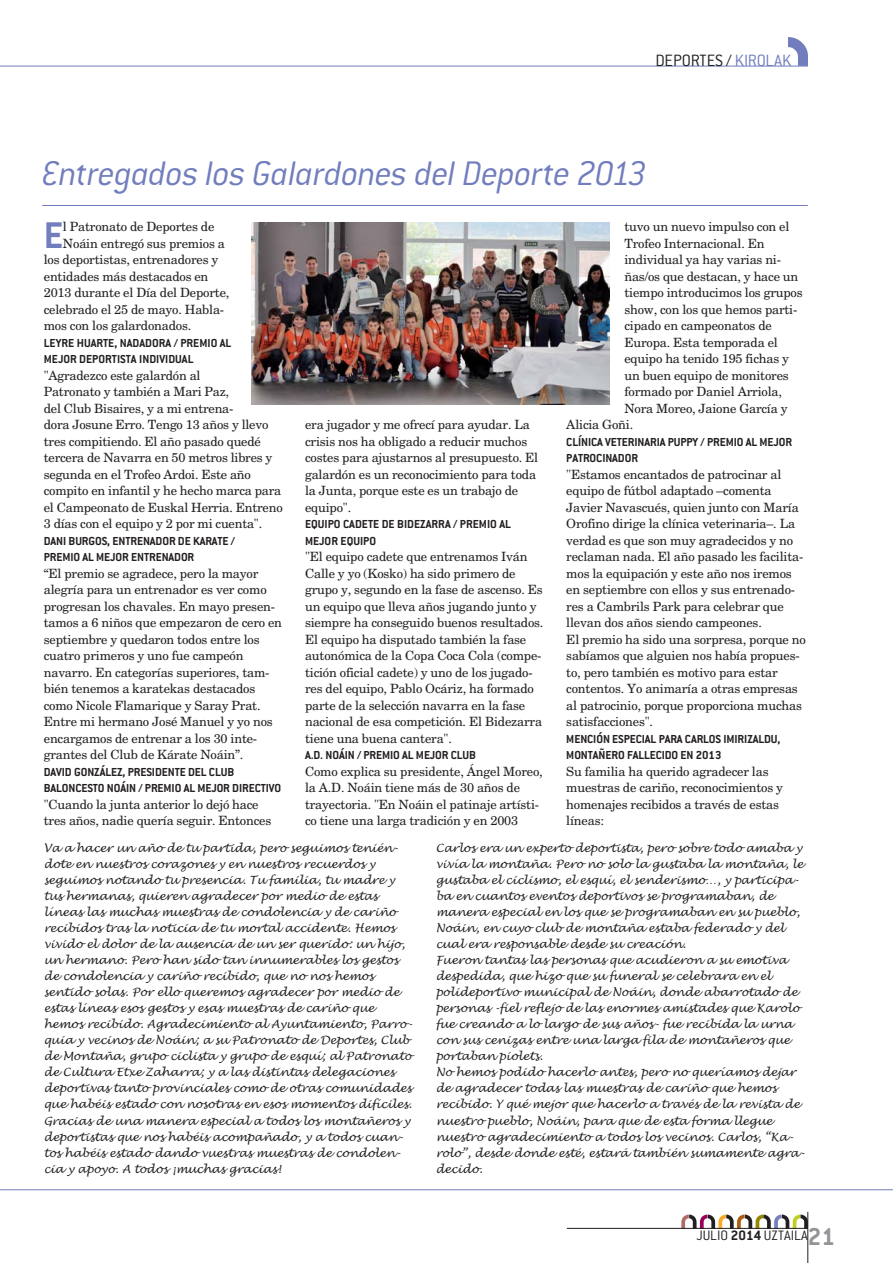
<style>
.page{position:relative;width:893px;height:1263px;background:#fff}
.page>*{position:absolute;margin:0;border:0;box-sizing:border-box;transform-origin:0 0}
.t1{font:700 40.8px "Conduit ITC";color:#717dbd}
.t2{font:italic 300 37.5px "Conduit ITC";letter-spacing:-.02em;color:#717dbd}
.t3{font:300 18px "Conduit ITC";letter-spacing:-.01em;color:#231f20}
.t4{font:300 15px "Conduit ITC";color:#231f20}
.t5{font:12.75px/16.5px "New Century Schlbk";letter-spacing:-.015em;color:#231f20}
.t6{font:700 12.75px/16.5px "Conduit ITC";letter-spacing:-.01em;color:#231f20}
.t7{font:italic 11.25px/16px "Lucida Handwriting";color:#231f20}
.s1{color:#717dbd}
.s2{font-weight:700}
.s3{font-weight:700;font-size:26.85px;color:#939598}
</style>
<div class="page">
<hr style="left:0;top:66px;width:808px;height:1px;background:#717dbd">
<hr style="left:807px;top:1212px;width:1px;height:51px;background:#231f20">
<svg style="left:681px;top:1215px;width:127px;height:13px"></svg>
<hr style="left:567px;top:1228px;width:241px;height:1px;background:#231f20">
<img style="left:788px;top:37px;width:20px;height:29px">
<hr style="left:0;top:1189px;width:892px;height:1px;background:#717dbd">
<hr style="left:42px;top:205px;width:766px;height:1px;background:#717dbd">
<img style="left:252px;top:223px;width:357px;height:182px">
<h3 class="t3" style="left:656px;top:54px;width:137px">DEPORTES / <span class="s1">KIROLAK</span></h3>
<h2 class="t2" style="left:42px;top:160px;width:606px">Entregados los Galardones del Deporte 2013</h2>
<h1 class="t1" style="left:44px;top:222px;width:21px">E</h1>
<p class="t5" style="left:63px;top:219px;width:153px">l Patronato de Deportes de</p>
<p class="t5" style="left:63px;top:236px;width:163px">Noáin entregó sus premios a</p>
<p class="t5" style="left:44px;top:252px;width:176px">los deportistas, entrenadores y</p>
<p class="t5" style="left:44px;top:269px;width:166px">entidades más destacados en</p>
<p class="t5" style="left:44px;top:285px;width:187px">2013 durante el Día del Deporte,</p>
<p class="t5" style="left:44px;top:302px;width:182px">celebrado el 25 de mayo. Habla-</p>
<p class="t5" style="left:44px;top:318px;width:149px">mos con los galardonados.</p>
<p class="t6" style="left:44px;top:336px;width:189px">LEYRE HUARTE, NADADORA / PREMIO AL<br>MEJOR DEPORTISTA INDIVIDUAL</p>
<p class="t5" style="left:44px;top:368px;width:240px">"Agradezco este galardón al<br>Patronato y también a Mari Paz,<br>del Club Bisaires, y a mi entrena-<br>dora Josune Erro. Tengo 13 años y llevo tres compitiendo. El año pasado quedé tercera de Navarra en 50 metros libres y segunda en el Trofeo Ardoi. Este año compito en infantil y he hecho marca para el Campeonato de Euskal Herria. Entreno 3 días con el equipo y 2 por mi cuenta".</p>
<p class="t6" style="left:44px;top:534px;width:193px">DANI BURGOS, ENTRENADOR DE KARATE /<br>PREMIO AL MEJOR ENTRENADOR</p>
<p class="t5" style="left:44px;top:566px;width:240px">“El premio se agradece, pero la mayor alegría para un entrenador es ver como progresan los chavales. En mayo presen&shy;tamos a 6 niños que empezaron de cero en septiembre y quedaron todos entre los cuatro primeros y uno fue campeón navarro. En categorías superiores, tam&shy;bién tenemos a karatekas destacados como Nicole Flamarique y Saray Prat.<br>Entre mi hermano José Manuel y yo nos encargamos de entrenar a los 30 inte&shy;grantes del Club de Kárate Noáin”.</p>
<p class="t6" style="left:44px;top:765px;width:239px">DAVID GONZÁLEZ, PRESIDENTE DEL CLUB<br>BALONCESTO NOÁIN / PREMIO AL MEJOR DIRECTIVO</p>
<p class="t5" style="left:44px;top:797px;width:229px">"Cuando la junta anterior lo dejó hace tres años, nadie quería seguir. Entonces</p>
<p class="t5" style="left:305px;top:417px;width:235px">era jugador y me ofrecí para ayudar. La crisis nos ha obligado a reducir muchos costes para ajustarnos al presupuesto. El galardón es un reconocimiento para toda la Junta, porque este es un trabajo de equipo".</p>
<p class="t6" style="left:305px;top:517px;width:207px">EQUIPO CADETE DE BIDEZARRA / PREMIO AL<br>MEJOR EQUIPO</p>
<p class="t5" style="left:305px;top:549px;width:240px">"El equipo cadete que entrenamos Iván Calle y yo (Kosko) ha sido primero de grupo y, segundo en la fase de ascenso. Es un equipo que lleva años jugando junto y siempre ha conseguido buenos resultados.<br>El equipo ha disputado también la fase autonómica de la Copa Coca Cola (compe&shy;tición oficial cadete) y uno de los jugado&shy;res del equipo, Pablo Ocáriz, ha formado parte de la selección navarra en la fase nacional de esa competición. El Bidezarra tiene una buena cantera".</p>
<p class="t6" style="left:305px;top:748px;width:172px">A.D. NOÁIN / PREMIO AL MEJOR CLUB</p>
<p class="t5" style="left:305px;top:764px;width:239px">Como explica su presidente, Ángel Moreo, la A.D. Noáin tiene más de 30 años de trayectoria. "En Noáin el patinaje artísti&shy;co tiene una larga tradición y en 2003</p>
<p class="t5" style="left:624px;top:219px;width:167px">tuvo un nuevo impulso con el</p>
<p class="t5" style="left:624px;top:236px;width:142px">Trofeo Internacional. En</p>
<p class="t5" style="left:624px;top:252px;width:158px">individual ya hay varias ni-</p>
<p class="t5" style="left:624px;top:269px;width:175px">ñas/os que destacan, y hace un</p>
<p class="t5" style="left:624px;top:285px;width:180px">tiempo introducimos los grupos</p>
<p class="t5" style="left:624px;top:302px;width:174px">show, con los que hemos parti-</p>
<p class="t5" style="left:624px;top:318px;width:149px">cipado en campeonatos de</p>
<p class="t5" style="left:624px;top:335px;width:155px">Europa. Esta temporada el</p>
<p class="t5" style="left:624px;top:351px;width:166px">equipo ha tenido 195 fichas y</p>
<p class="t5" style="left:624px;top:368px;width:166px">un buen equipo de monitores</p>
<p class="t5" style="left:624px;top:384px;width:159px">formado por Daniel Arriola,</p>
<p class="t5" style="left:624px;top:401px;width:165px">Nora Moreo, Jaione García y</p>
<p class="t5" style="left:566px;top:417px;width:68px">Alicia Goñi.</p>
<p class="t6" style="left:566px;top:435px;width:227px">CLÍNICA VETERINARIA PUPPY / PREMIO AL MEJOR<br>PATROCINADOR</p>
<p class="t5" style="left:566px;top:467px;width:241px">"Estamos encantados de patrocinar al equipo de fútbol adaptado –comenta Javier Navascués, quien junto con María Orofino dirige la clínica veterinaria–. La verdad es que son muy agradecidos y no reclaman nada. El año pasado les facilita&shy;mos la equipación y este año nos iremos en septiembre con ellos y sus entrenado&shy;res a Cambrils Park para celebrar que llevan dos años siendo campeones.<br>El premio ha sido una sorpresa, porque no sabíamos que alguien nos había propues&shy;to, pero también es motivo para estar contentos. Yo animaría a otras empresas al patrocinio, porque proporciona muchas satisfacciones".</p>
<p class="t6" style="left:566px;top:732px;width:216px">MENCIÓN ESPECIAL PARA CARLOS IMIRIZALDU,<br>MONTAÑERO FALLECIDO EN 2013</p>
<p class="t5" style="left:566px;top:764px;width:218px">Su familia ha querido agradecer las muestras de cariño, reconocimientos y homenajes recibidos a través de estas líneas:</p>
<p class="t7" style="left:44px;top:841px;width:370px">Va a hacer un año de tu partida, pero seguimos tenién&shy;dote en nuestros corazones y en nuestros recuerdos y seguimos notando tu presencia. Tu familia, tu madre y tus hermanas, quieren agradecer por medio de estas líneas las muchas muestras de condolencia y de cariño recibidos tras la noticia de tu mortal accidente. Hemos vivido el dolor de la ausencia de un ser querido: un hijo, un hermano. Pero han sido tan innumerables los gestos de condolencia y cariño recibido, que no nos hemos sentido solas. Por ello queremos agradecer por medio de estas líneas esos gestos y esas muestras de cariño que hemos recibido. Agradecimiento al Ayuntamiento, Parro&shy;quia y vecinos de Noáin; a su Patronato de Deportes, Club de Montaña, grupo ciclista y grupo de esquí; al Patronato de Cultura Etxe Zaharra; y a las distintas delegaciones deportivas tanto provinciales como de otras comunidades que habéis estado con nosotras en esos momentos difíciles.<br>Gracias de una manera especial a todos los montañeros y deportistas que nos habéis acompañado, y a todos cuan&shy;tos habéis estado dando vuestras muestras de condolen&shy;cia y apoyo. A todos ¡muchas gracias!</p>
<p class="t7" style="left:436px;top:841px;width:370px">Carlos era un experto deportista, pero sobre todo amaba y vivía la montaña. Pero no solo la gustaba la montaña, le gustaba el ciclismo, el esquí, el senderismo…, y participa&shy;ba en cuantos eventos deportivos se programaban, de manera especial en los que se programaban en su pueblo, Noáin, en cuyo club de montaña estaba federado y del cual era responsable desde su creación.<br>Fueron tantas las personas que acudieron a su emotiva despedida, que hizo que su funeral se celebrara en el polideportivo municipal de Noáin, donde abarrotado de personas -fiel reflejo de las enormes amistades que Karolo fue creando a lo largo de sus años- fue recibida la urna con sus cenizas entre una larga fila de montañeros que portaban piolets.<br>No hemos podido hacerlo antes, pero no queríamos dejar de agradecer todas las muestras de cariño que hemos recibido. Y qué mejor que hacerlo a través de la revista de nuestro pueblo, Noáin, para que de esta forma llegue nuestro agradecimiento a todos los vecinos. Carlos, “Ka&shy;rolo”, desde donde esté, estará también sumamente agra&shy;decido.</p>
<p class="t4" style="left:696px;top:1231px;width:140px">JULIO <span class="s2">2014</span> UZTAILA<span class="s3">21</span></p>
</div>
